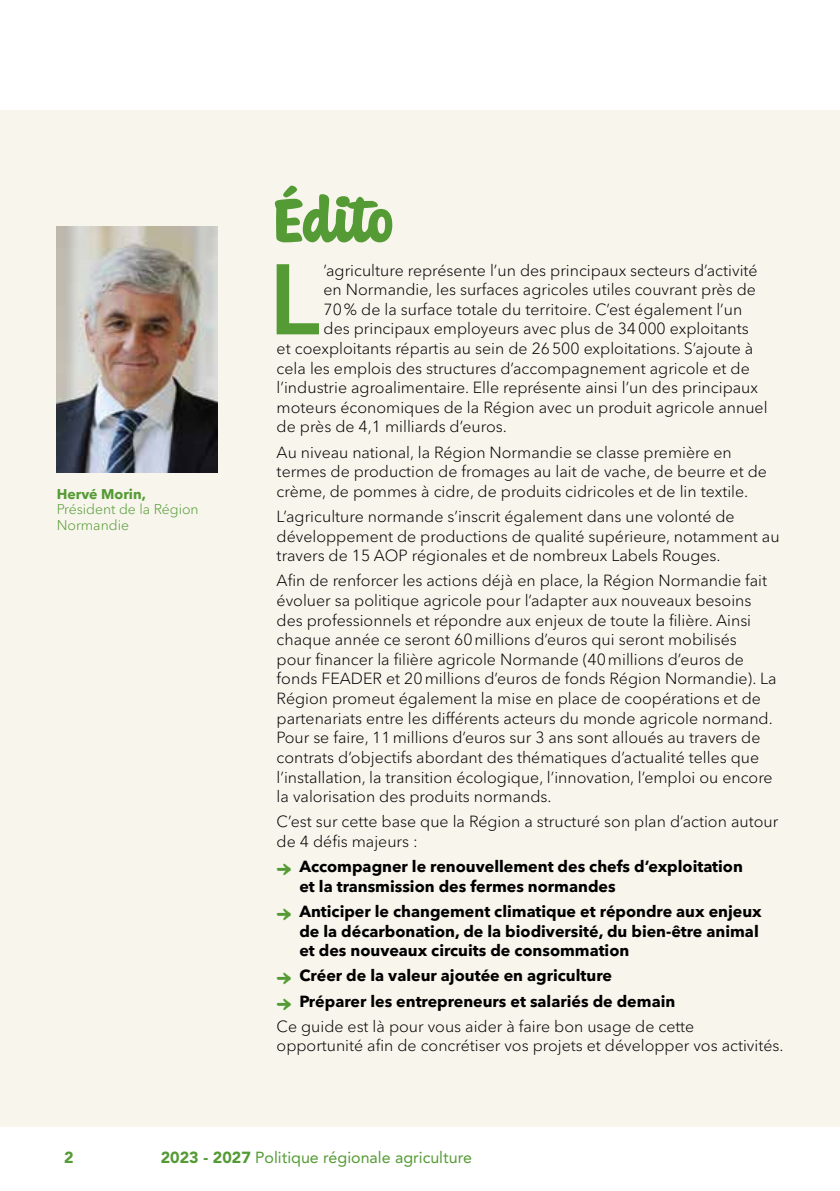
<style>
.page{position:relative;width:840px;height:1191px;background:#fff}
.page>*{position:absolute;margin:0;border:0;box-sizing:border-box;transform-origin:0 0}
.t1{font:600 99px "Avenir Next Cyr";color:#559b35}
.t2{font:900 64.4px "Coniferous";letter-spacing:.015em;color:#559b35}
.t3{font:300 16px/19.6px "Avenir Next Cyr";color:#000}
.t4{font:700 16px/19.6px "Avenir Next Cyr";color:#000}
.t5{font:16px "Avenir LT Std";color:#559b35}
.t6{font:900 16px "Avenir LT Std";color:#559b35}
.t7{font:300 14px/15.4px "Avenir Next Cyr";color:#559b35}
.t8{font:700 14px "Avenir Next Cyr";color:#559b35}
.s1{font-family:"Coniferous";font-size:30px;color:#559b35}
.s2{font-family:"Coniferous";font-weight:700;font-size:30px;color:#559b35}
.s3{font-weight:700}
.s4{font-weight:900}
</style>
<div class="page">
<div style="left:0;top:110px;width:839px;height:1016px;background:#f7f5ec"></div>
<img style="left:57px;top:226px;width:160px;height:246px">
<p class="t8" style="left:57px;top:485px;width:91px">Hervé Morin,</p>
<p class="t7" style="left:57px;top:502px;width:143px">Président de la Région<br>Normandie</p>
<h2 class="t2" style="left:271px;top:175px;width:123px">Édito</h2>
<h1 class="t1" style="left:269px;top:239px;width:52px">L</h1>
<p class="t3" style="left:323px;top:260px;width:435px">’agriculture représente l’un des principaux secteurs d’activité</p>
<p class="t3" style="left:323px;top:280px;width:433px">en Normandie, les surfaces agricoles utiles couvrant près de</p>
<p class="t3" style="left:323px;top:299px;width:420px">70% de la surface totale du territoire. C’est également l’un</p>
<p class="t3" style="left:323px;top:319px;width:426px">des principaux employeurs avec plus de 34000 exploitants</p>
<p class="t3" style="left:276px;top:338px;width:478px">et coexploitants répartis au sein de 26500 exploitations. S’ajoute à</p>
<p class="t3" style="left:276px;top:358px;width:474px">cela les emplois des structures d’accompagnement agricole et de</p>
<p class="t3" style="left:276px;top:378px;width:482px">l’industrie agroalimentaire. Elle représente ainsi l’un des principaux</p>
<p class="t3" style="left:276px;top:397px;width:492px">moteurs économiques de la Région avec un produit agricole annuel</p>
<p class="t3" style="left:276px;top:417px;width:231px">de près de 4,1 milliards d’euros.</p>
<p class="t3" style="left:276px;top:442px;width:491px">Au niveau national, la Région Normandie se classe première en termes de production de fromages au lait de vache, de beurre et de crème, de pommes à cidre, de produits cidricoles et de lin textile.</p>
<p class="t3" style="left:276px;top:506px;width:504px">L’agriculture normande s’inscrit également dans une volonté de développement de productions de qualité supérieure, notamment au travers de 15 AOP régionales et de nombreux Labels Rouges.</p>
<p class="t3" style="left:276px;top:571px;width:501px">Afin de renforcer les actions déjà en place, la Région Normandie fait évoluer sa politique agricole pour l’adapter aux nouveaux besoins des professionnels et répondre aux enjeux de toute la filière. Ainsi chaque année ce seront 60millions d’euros qui seront mobilisés<br>pour financer la filière agricole Normande (40millions d’euros de fonds FEADER et 20millions d’euros de fonds Région Normandie). La Région promeut également la mise en place de coopérations et de partenariats entre les différents acteurs du monde agricole normand.<br>Pour se faire, 11millions d’euros sur 3 ans sont alloués au travers de contrats d’objectifs abordant des thématiques d’actualité telles que l’installation, la transition écologique, l’innovation, l’emploi ou encore la valorisation des produits normands.</p>
<p class="t3" style="left:276px;top:812px;width:503px">C’est sur cette base que la Région a structuré son plan d’action autour de 4 défis majeurs :</p>
<p class="t4" style="left:299px;top:856px;width:445px;text-indent:-23px"><span class="s1">→</span> Accompagner le renouvellement des chefs d’exploitation et la transmission des fermes normandes</p>
<p class="t4" style="left:299px;top:901px;width:463px;text-indent:-23px"><span class="s1">→</span> Anticiper le changement climatique et répondre aux enjeux de la décarbonation, de la biodiversité, du bien-être animal et des nouveaux circuits de consommation</p>
<p class="t4" style="left:276px;top:966px;width:336px"><span class="s1">→</span> Créer de la valeur ajoutée en agriculture</p>
<p class="t3" style="left:276px;top:988px;width:419px;line-height:25.2px"><span class="s2">→</span> <span class="s3">Préparer les entrepreneurs et salariés de demain<br></span>Ce guide est là pour vous aider à faire bon usage de cette</p>
<p class="t3" style="left:276px;top:1036px;width:508px">opportunité afin de concrétiser vos projets et développer vos activités.</p>
<p class="t6" style="left:64px;top:1147px;width:11px">2</p>
<p class="t5" style="left:161px;top:1147px;width:312px"><span class="s4">2023 - 2027</span> Politique régionale agriculture</p>
</div>
